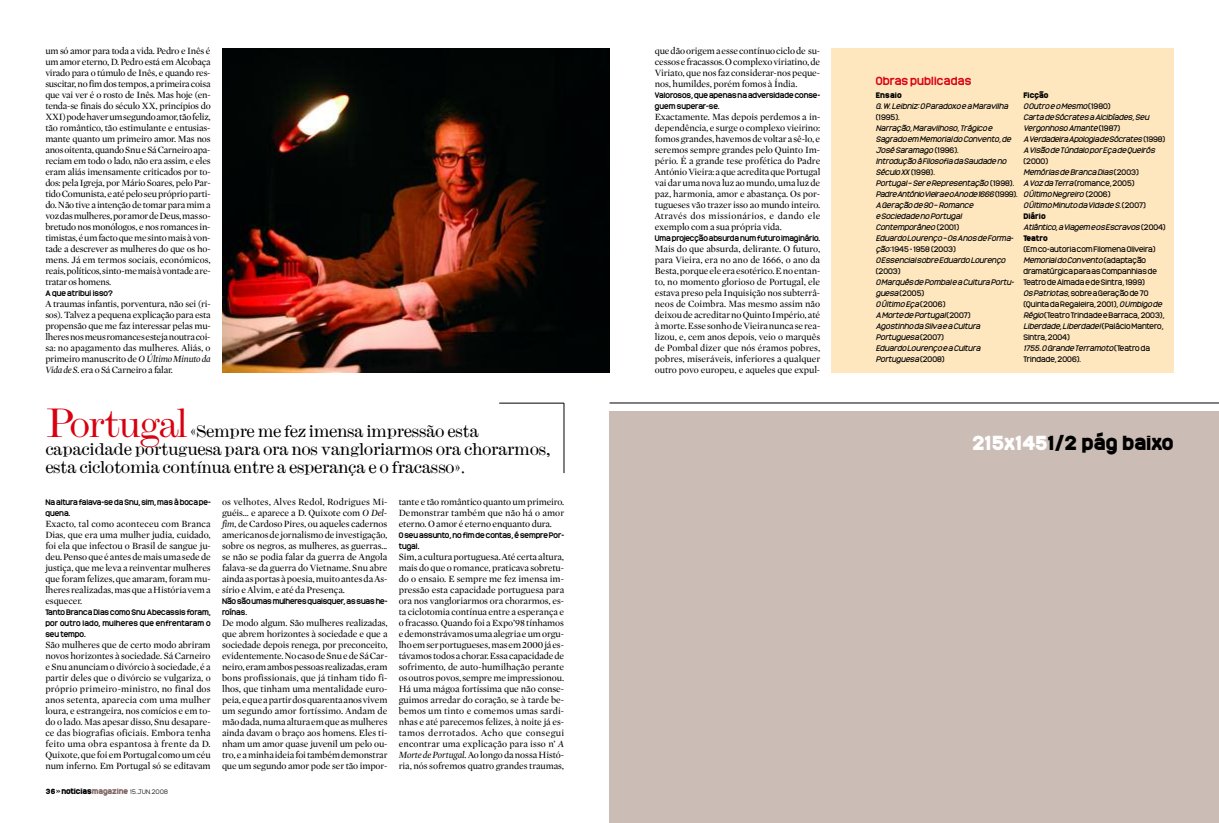
<style>
.page{position:relative;width:1219px;height:823px;background:#fff}
.page>*{position:absolute;margin:0;border:0;box-sizing:border-box;transform-origin:0 0}
.t1{font:expanded 42px "Modern";letter-spacing:-.06em;color:#d9000f}
.t2{font:900 19px "Monark";color:#000}
.t3{font:expanded 16px/18px "Modern";letter-spacing:-.025em;color:#000}
.t4{font:700 11px "Monark";letter-spacing:.02em;color:#d9000f}
.t5{font:9.7px/11px "Mercury Display Roman";letter-spacing:-.005em;color:#000;text-align:justify}
.t6{font:italic 7.5px/11px "Monark";color:#000}
.t7{font:7.5px/11px "Monark";letter-spacing:.005em;color:#000}
.t8{font:700 7.5px/11px "Monark";letter-spacing:-.01em;color:#000}
.t9{font:900 7.5px "Monark";letter-spacing:.02em;color:#000}
.t10{font:300 6px "Monark";letter-spacing:.055em;color:#000}
.s1{font-style:italic}
.s2{font-style:normal}
.s3{font-weight:900;font-style:normal}
.s4{color:#fff}
.s5{font-weight:900;font-size:7px}
.s6{font-size:9px}
.s7{font-weight:900;font-size:7.5px}
.s8{font-weight:900;font-size:7.5px;color:#806563}
</style>
<div class="page">
<div style="left:831px;top:48px;width:343px;height:324px;background:#fee6bf"></div>
<img style="left:222px;top:48px;width:387px;height:325px">
<hr style="left:499px;top:402px;width:65px;height:1px;background:#000">
<hr style="left:564px;top:403px;width:1px;height:70px;background:#000">
<div style="left:609px;top:411px;width:610px;height:411px;background:#cbbdb5"></div>
<hr style="left:609px;top:402px;width:610px;height:1px;background:#000">
<p class="t5" style="left:45px;top:45px;width:167px">um só amor para toda a vida. Pedro e Inês é um amor eterno, D. Pedro está em Alcobaça virado para o túmulo de Inês, e quando res&shy;suscitar, no fim dos tempos, a primeira coisa que vai ver é o rosto de Inês. Mas hoje (en&shy;tenda-se finais do século XX, princípios do XXI) pode haver um segundo amor, tão feliz, tão romântico, tão estimulante e entusias&shy;mante quanto um primeiro amor. Mas nos anos oitenta, quando Snu e Sá Carneiro apa&shy;reciam em todo o lado, não era assim, e eles eram aliás imensamente criticados por to&shy;dos: pela Igreja, por Mário Soares, pelo Par&shy;tido Comunista, e até pelo seu próprio parti&shy;do. Não tive a intenção de tomar para mim a voz das mulheres, por amor de Deus, mas so&shy;bretudo nos monólogos, e nos romances in&shy;timistas, é um facto que me sinto mais à von&shy;tade a descrever as mulheres do que os ho&shy;mens. Já em termos sociais, económicos, reais, políticos, sinto-me mais à vontade a re&shy;tratar os homens.</p>
<p class="t8" style="left:45px;top:287px;width:69px">A que atribui isso?</p>
<p class="t5" style="left:45px;top:298px;width:167px">A traumas infantis, porventura, não sei (ri&shy;sos). Talvez a pequena explicação para esta propensão que me faz interessar pelas mu&shy;lheres nos meus romances esteja noutra coi&shy;sa: no apagamento das mulheres. Aliás, o primeiro manuscrito de <span class="s1">O Último Minuto da Vida de S.</span> era o Sá Carneiro a falar.</p>
<p class="t5" style="left:655px;top:45px;width:167px">que dão origem a esse contínuo ciclo de su&shy;cessos e fracassos. O complexo viriatino, de Viriato, que nos faz considerar-nos peque&shy;nos, humildes, porém fomos à Índia.</p>
<p class="t8" style="left:655px;top:89px;width:167px">Valorosos, que apenas na adversidade conse&shy;guem superar-se.</p>
<p class="t5" style="left:655px;top:111px;width:167px">Exactamente. Mas depois perdemos a in&shy;dependência, e surge o complexo vieirino: fomos grandes, havemos de voltar a sê-lo, e seremos sempre grandes pelo Quinto Im&shy;pério. É a grande tese profética do Padre António Vieira: a que acredita que Portugal vai dar uma nova luz ao mundo, uma luz de paz, harmonia, amor e abastança. Os por&shy;tugueses vão trazer isso ao mundo inteiro.<br>Através dos missionários, e dando ele exemplo com a sua própria vida.</p>
<p class="t8" style="left:655px;top:232px;width:167px">Uma projecção absurda num futuro imaginário.</p>
<p class="t5" style="left:655px;top:243px;width:167px">Mais do que absurda, delirante. O futuro, para Vieira, era no ano de 1666, o ano da Besta, porque ele era esotérico. E no entan&shy;to, no momento glorioso de Portugal, ele estava preso pela Inquisição nos subterrâ&shy;neos de Coimbra. Mas mesmo assim não deixou de acreditar no Quinto Império, até à morte. Esse sonho de Vieira nunca se rea&shy;lizou, e, cem anos depois, veio o marquês de Pombal dizer que nós éramos pobres, pobres, miseráveis, inferiores a qualquer outro povo europeu, e aqueles que expul-</p>
<p class="t4" style="left:876px;top:73px;width:97px">Obras publicadas</p>
<p class="t9" style="left:876px;top:92px;width:27px">Ensaio</p>
<p class="t6" style="left:876px;top:100px;width:136px">G.W.Leibniz: O Paradoxo e a Maravilha</p>
<p class="t7" style="left:876px;top:111px;width:25px">(1995).</p>
<p class="t6" style="left:876px;top:122px;width:143px">Narração,Maravilhoso,Trágico e<br>Sagrado em Memorialdo Convento,de<br>José Saramago <span class="s2">( 1 9 9 6 ) .<br></span>Introdução à Filosofia da Saudade no<br>Século XX<span class="s2">(1998).<br></span>Portugal– Sere Representação <span class="s2">( 1 9 9 8 ) .<br></span>Padre António Vieira e o Ano de 1666 <span class="s2">( 1 9 9 9 ) .<br></span>A Geração de 90<span class="s2">–</span> Romance<br>e Sociedade no Portugal<br>Contemporâneo <span class="s2">( 2 0 0 1 )<br></span>Eduardo Lourenço – Os Anos de Forma&shy;ção:<span class="s2">1945 - 1958 (2003)<br></span>O Essencialsobre Eduardo Lourenço</p>
<p class="t7" style="left:876px;top:265px;width:26px">(2003)</p>
<p class="t6" style="left:876px;top:276px;width:142px">O Marquês de Pombale a Cultura Portu&shy;guesa <span class="s2">(2005)<br></span>O Último Eça <span class="s2">( 2 0 0 6 )<br></span>A Morte de Portugal<span class="s2">( 2 0 0 7 )<br></span>Agostinho da Silva e a Cultura<br>Portuguesa<span class="s2">( 2 0 0 7 )<br></span>Eduardo Lourenço e a Cultura<br>Portuguesa<span class="s2">( 2 0 0 8 )</span></p>
<p class="t6" style="left:1023px;top:89px;width:143px"><span class="s3">Ficção<br></span>O Outro e o Mesmo<span class="s2">( 1 9 8 0 )<br></span>Carta de Sócrates a Alcibíades,Seu<br>Vergonhoso Amante<span class="s2">( 1 9 8 7 )<br></span>A Verdadeira Apologia de Sócrates <span class="s2">( 1 9 9 8 )<br></span>A Visão de Túndalo porEça de Queirós</p>
<p class="t6" style="left:1023px;top:155px;width:144px"><span class="s2">(2000)<br></span>Memórias de Branca Dias <span class="s2">( 2 0 0 3 )<br></span>A Voz da Terra<span class="s2">(romance, 2005)<br></span>O Último Negreiro <span class="s2">( 2 0 0 6 )<br></span>O Último Minuto da Vida de S.<span class="s2">( 2 0 0 7 )<br></span><span class="s3">Diário<br></span>Atlântico,a Viagem e os Escravos <span class="s2">( 2 0 0 4 )<br></span><span class="s3">Teatro</span></p>
<p class="t7" style="left:1023px;top:243px;width:143px">(Em co-autoria com Filomena Oliveira)<br><span class="s1">Memorialdo Convento</span>( a d a p t a ç ã o dramatúrgica para as Companhias de Teatro de Almada e de Sintra, 1999)<br><span class="s1">Os Patriotas</span>, sobre a Geração de 70 (Quinta da Regaleira, 2001), <span class="s1">O Umbigo de Régio</span>(Teatro Trindade e Barraca, 2003), <span class="s1">Liberdade,Liberdade!</span>( P a l á c i o M a n t e r o , Sintra, 2004)<br><span class="s1">1755.O Grande Terramoto</span>( Te a t r o d a Trindade, 2006).</p>
<h1 class="t1" style="left:45px;top:408px;width:144px">Portugal</h1>
<h3 class="t3" style="left:45px;top:422px;width:507px;text-indent:145px">«Sempre me fez imensa impressão esta capacidade portuguesa para ora nos vangloriarmos ora chorarmos, esta ciclotomia contínua entre a esperança e o fracasso».</h3>
<h2 class="t2" style="left:972px;top:436px;width:203px"><span class="s4">215x145</span>1/2 pág baixo</h2>
<p class="t8" style="left:45px;top:496px;width:167px">Na altura falava-se da Snu, sim, mas à boca pe&shy;quena.</p>
<p class="t5" style="left:45px;top:518px;width:167px">Exacto, tal como aconteceu com Branca Dias, que era uma mulher judia, cuidado, foi ela que infectou o Brasil de sangue ju&shy;deu. Penso que é antes de mais uma sede de justiça, que me leva a reinventar mulheres que foram felizes, que amaram, foram mu&shy;lheres realizadas, mas que a História vem a esquecer.</p>
<p class="t8" style="left:45px;top:606px;width:167px;text-align:justify">Tanto Branca Dias como Snu Abecassis foram, por outro lado, mulheres que enfrentaram o seu tempo.</p>
<p class="t5" style="left:45px;top:639px;width:167px">São mulheres que de certo modo abriram novos horizontes à sociedade. Sá Carneiro e Snu anunciam o divórcio à sociedade, é a partir deles que o divórcio se vulgariza, o próprio primeiro-ministro, no final dos anos setenta, aparecia com uma mulher loura, e estrangeira, nos comícios e em to&shy;do o lado. Mas apesar disso, Snu desapare&shy;ce das biografias oficiais. Embora tenha feito uma obra espantosa à frente da D.<br>Quixote, que foi em Portugal como um céu num inferno. Em Portugal só se editavam</p>
<p class="t10" style="left:46px;top:787px;width:123px"><span class="s5">36</span><span class="s6">»</span><span class="s7">noticias</span><span class="s8">magazine</span> 15.JUN.2008</p>
<p class="t5" style="left:222px;top:496px;width:167px">os velhotes, Alves Redol, Rodrigues Mi&shy;guéis... e aparece a D. Quixote com <span class="s1">O Del&shy;fim,</span> de Cardoso Pires, ou aqueles cadernos americanos de jornalismo de investigação, sobre os negros, as mulheres, as guerras... se não se podia falar da guerra de Angola falava-se da guerra do Vietname. Snu abre ainda as portas à poesia, muito antes da As&shy;sírio e Alvim, e até da Presença.</p>
<p class="t8" style="left:222px;top:595px;width:167px">Não são umas mulheres quaisquer, as suas he&shy;roínas.</p>
<p class="t5" style="left:222px;top:617px;width:167px">De modo algum. São mulheres realizadas, que abrem horizontes à sociedade e que a sociedade depois renega, por preconceito, evidentemente. No caso de Snu e de Sá Car&shy;neiro, eram ambos pessoas realizadas, eram bons profissionais, que já tinham tido fi&shy;lhos, que tinham uma mentalidade euro&shy;peia, e que a partir dos quarenta anos vivem um segundo amor fortíssimo. Andam de mão dada, numa altura em que as mulheres ainda davam o braço aos homens. Eles ti&shy;nham um amor quase juvenil um pelo ou&shy;tro, e a minha ideia foi também demonstrar que um segundo amor pode ser tão impor-</p>
<p class="t5" style="left:399px;top:496px;width:167px">tante e tão romântico quanto um primeiro.<br>Demonstrar também que não há o amor eterno. O amor é eterno enquanto dura.</p>
<p class="t8" style="left:399px;top:529px;width:167px">O seu assunto, no fim de contas, é sempre Por&shy;tugal.</p>
<p class="t5" style="left:399px;top:551px;width:167px">Sim, a cultura portuguesa. Até certa altura, mais do que o romance, praticava sobretu&shy;do o ensaio. E sempre me fez imensa im&shy;pressão esta capacidade portuguesa para ora nos vangloriarmos ora chorarmos, es&shy;ta ciclotomia contínua entre a esperança e o fracasso. Quando foi a Expo’98 tínhamos e demonstrávamos uma alegria e um orgu&shy;lho em ser portugueses, mas em 2000 já es&shy;távamos todos a chorar. Essa capacidade de sofrimento, de auto-humilhação perante os outros povos, sempre me impressionou.<br>Há uma mágoa fortíssima que não conse&shy;guimos arredar do coração, se à tarde be&shy;bemos um tinto e comemos umas sardi&shy;nhas e até parecemos felizes, à noite já es&shy;tamos derrotados. Acho que consegui encontrar uma explicação para isso n’ <span class="s1">A Morte de Portugal.</span>Ao longo da nossa Histó&shy;ria, nós sofremos quatro grandes traumas,</p>
</div>
